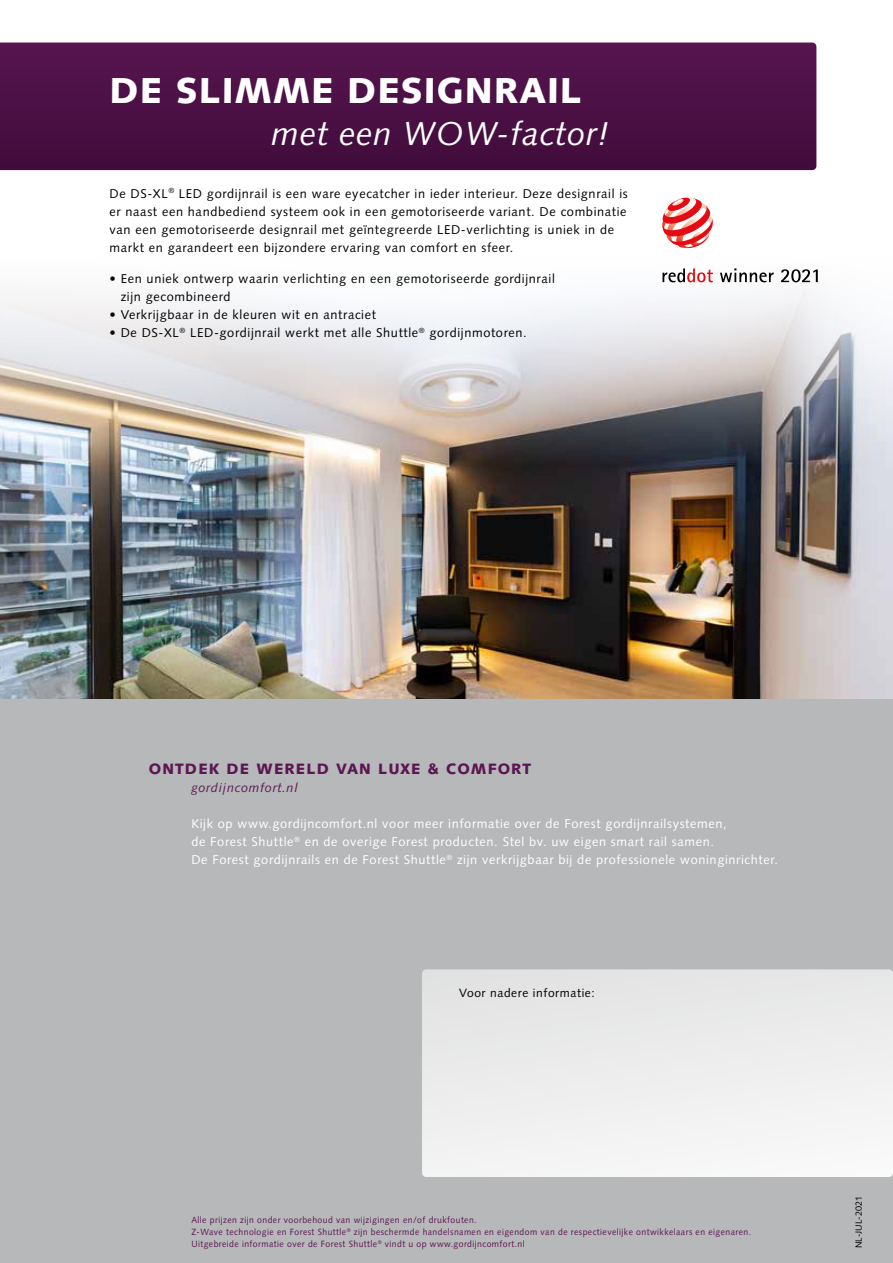
<style>
.page{position:relative;width:893px;height:1263px;background:#fff}
.page>*{position:absolute;margin:0;border:0;box-sizing:border-box;transform-origin:0 0}
.t1{font:900 36px "Syntax";letter-spacing:.025em;color:#fff}
.t2{font:italic 33px "Syntax";letter-spacing:.025em;color:#fff}
.t3{font:900 15px "Syntax";letter-spacing:.075em;color:#5c1653}
.t4{font:12.75px/18px "Syntax";letter-spacing:.05em;color:#000}
.t5{font:12.75px/18px "Syntax";letter-spacing:.05em;color:#fff}
.t6{font:italic 12.75px "Syntax";letter-spacing:.05em;color:#5c1653}
.t7{font:12px "Syntax";letter-spacing:.05em;color:#000}
.t8{font:9px/12px "Syntax";letter-spacing:.05em;color:#5c1653;scale:.96 1}
.t9{font:9px "Syntax";color:#000}
</style>
<div class="page">
<img style="left:0;top:595px;width:893px;height:105px">
<div style="left:0;top:700px;width:893px;height:563px;background:#b7b8b9"></div>
<div style="left:422px;top:969px;width:471px;height:208px;background:#edeeee;border-radius:4px"></div>
<img style="left:0;top:42px;width:893px;height:553px">
<svg style="left:0;top:43px;width:816px;height:127px;background:#4b1045"></svg>
<svg style="left:720px;top:268px;width:98px;height:14px"></svg>
<svg style="left:662px;top:268px;width:51px;height:14px"></svg>
<svg style="left:662px;top:198px;width:51px;height:50px"></svg>
<h1 class="t1" style="left:109px;top:69px;width:474px">DE SLIMME DESIGNRAIL</h1>
<h2 class="t2" style="left:271px;top:114px;width:339px">met een WOW-factor!</h2>
<p class="t4" style="left:109px;top:184px;width:520px">De DS-XL<sup>®</sup> LED gordijnrail is een ware eyecatcher in ieder interieur. Deze designrail is er naast een handbediend systeem ook in een gemotoriseerde variant. De combinatie van een gemotoriseerde designrail met geïntegreerde LED-verlichting is uniek in de markt en garandeert een bijzondere ervaring van comfort en sfeer.</p>
<p class="t4" style="left:121px;top:270px;width:436px;text-indent:-11px">• Een uniek ontwerp waarin verlichting en een gemotoriseerde gordijnrail zijn gecombineerd</p>
<p class="t4" style="left:109px;top:306px;width:268px">• Verkrijgbaar in de kleuren wit en antraciet</p>
<p class="t4" style="left:109px;top:324px;width:419px">• De DS-XL<sup>®</sup> LED-gordijnrail werkt met alle Shuttle<sup>®</sup> gordijnmotoren.</p>
<p class="t3" style="left:149px;top:760px;width:384px">ONTDEK DE WERELD VAN LUXE &amp; COMFORT</p>
<p class="t6" style="left:191px;top:780px;width:108px">gordijncomfort.nl</p>
<p class="t5" style="left:191px;top:815px;width:588px">Kijk op www.gordijncomfort.nl voor meer informatie over de Forest gordijnrailsystemen,<br>de Forest Shuttle<sup>®</sup> en de overige Forest producten. Stel bv. uw eigen smart rail samen.<br>De Forest gordijnrails en de Forest Shuttle<sup>®</sup> zijn verkrijgbaar bij de professionele woninginrichter.</p>
<p class="t7" style="left:459px;top:985px;width:137px">Voor nadere informatie:</p>
<p class="t8" style="left:191px;top:1213px;width:585px">Alle prijzen zijn onder voorbehoud van wijzigingen en/of drukfouten.<br>Z-Wave technologie en Forest Shuttle<sup>®</sup> zijn beschermde handelsnamen en eigendom van de respectievelijke ontwikkelaars en eigenaren.<br>Uitgebreide informatie over de Forest Shuttle<sup>®</sup> vindt u op www.gordijncomfort.nl</p>
<p class="t9" style="left:853px;top:1248px;width:54px;rotate:-90deg">NL-JUL-2021</p>
</div>
